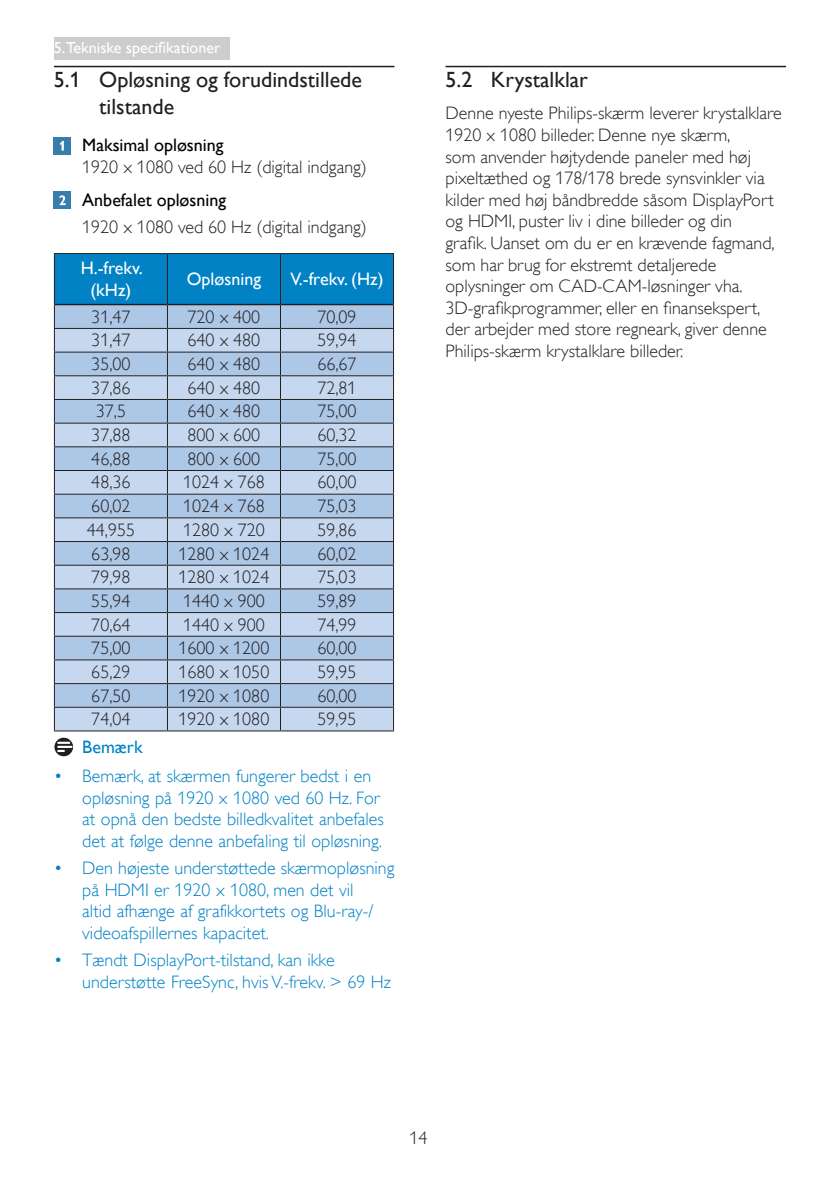
<style>
.page{position:relative;width:840px;height:1191px;background:#fff}
.page>*{position:absolute;margin:0;border:0;box-sizing:border-box;transform-origin:0 0}
.t1{font:22px/26.4px "Gill Sans Alt One WGL";color:#231f20}
.chapter-paragraph{font:18px/21.6px "Gill Sans Alt One WGL Light";color:#231f20}
.t2{font:18px/21.6px "Gill Sans Alt One WGL Light";color:#0082c5}
.chapter-paragraph-2{font:18px/21.6px "Gill Sans Alt One WGL";color:#fff;text-align:center}
.Heading_4{font:18px "Gill Sans Alt One WGL";color:#000}
.Heading_3{font:18px "Gill Sans Alt One WGL";color:#0082c5}
.t3{font:16px "Gill Sans Alt One WGL";color:#fff}
</style>
<div class="page">
<div style="left:54px;top:37px;width:176px;height:23px;background:#cdcdcd"></div>
<hr style="left:54px;top:66px;width:340px;height:1px;background:#231f20">
<div style="left:54px;top:137px;width:17px;height:17px;background:#377eac"></div>
<svg style="left:60px;top:141px;width:4px;height:9px"></svg>
<div style="left:54px;top:192px;width:17px;height:17px;background:#377eac"></div>
<svg style="left:59px;top:195px;width:7px;height:10px"></svg>
<hr style="left:54px;top:253px;width:113px;height:1px;background:#231f20">
<hr style="left:167px;top:253px;width:113px;height:1px;background:#231f20">
<hr style="left:280px;top:253px;width:114px;height:1px;background:#231f20">
<svg style="left:54px;top:254px;width:340px;height:476px;background:#99b7d4"></svg>
<hr style="left:54px;top:730px;width:113px;height:1px;background:#231f20">
<hr style="left:167px;top:730px;width:113px;height:1px;background:#231f20">
<hr style="left:280px;top:730px;width:114px;height:1px;background:#231f20">
<svg style="left:54px;top:737px;width:20px;height:19px"></svg>
<div style="left:54px;top:737px;width:20px;height:19px;border:1px solid #fff;border-radius:50%"></div>
<svg style="left:58px;top:741px;width:13px;height:11px"></svg>
<hr style="left:445px;top:66px;width:340px;height:1px;background:#231f20">
<p class="t3" style="left:54px;top:36px;width:168px">5.Tekniske specifikationer</p>
<p class="t1" style="left:99px;top:66px;width:264px;text-indent:-45px">5.1 Opløsning og forudindstillede tilstande</p>
<p class="Heading_4" style="left:82px;top:133px;width:143px">Maksimal opløsning</p>
<p class="chapter-paragraph" style="left:82px;top:156px;width:286px">1920 x 1080 ved 60 Hz (digital indgang)</p>
<p class="Heading_4" style="left:82px;top:187px;width:145px">Anbefalet opløsning</p>
<p class="chapter-paragraph" style="left:82px;top:216px;width:286px">1920 x 1080 ved 60 Hz (digital indgang)</p>
<p class="chapter-paragraph-2" style="left:81px;top:257px;width:64px">H.-frekv. (kHz)</p>
<p class="chapter-paragraph-2" style="left:187px;top:268px;width:76px">Opløsning</p>
<p class="chapter-paragraph-2" style="left:290px;top:268px;width:95px">V.-frekv. (Hz)</p>
<p class="chapter-paragraph" style="left:91px;top:306px;width:41px">31,47</p>
<p class="chapter-paragraph" style="left:187px;top:306px;width:74px">720 x 400</p>
<p class="chapter-paragraph" style="left:317px;top:306px;width:41px">70,09</p>
<p class="chapter-paragraph" style="left:91px;top:330px;width:41px">31,47</p>
<p class="chapter-paragraph" style="left:187px;top:330px;width:74px">640 x 480</p>
<p class="chapter-paragraph" style="left:317px;top:330px;width:41px">59,94</p>
<p class="chapter-paragraph" style="left:91px;top:353px;width:41px">35,00</p>
<p class="chapter-paragraph" style="left:187px;top:353px;width:74px">640 x 480</p>
<p class="chapter-paragraph" style="left:317px;top:353px;width:41px">66,67</p>
<p class="chapter-paragraph" style="left:91px;top:377px;width:41px">37,86</p>
<p class="chapter-paragraph" style="left:187px;top:377px;width:74px">640 x 480</p>
<p class="chapter-paragraph" style="left:317px;top:377px;width:41px">72,81</p>
<p class="chapter-paragraph" style="left:96px;top:401px;width:32px">37,5</p>
<p class="chapter-paragraph" style="left:187px;top:401px;width:74px">640 x 480</p>
<p class="chapter-paragraph" style="left:317px;top:401px;width:41px">75,00</p>
<p class="chapter-paragraph" style="left:91px;top:424px;width:41px">37,88</p>
<p class="chapter-paragraph" style="left:187px;top:424px;width:74px">800 x 600</p>
<p class="chapter-paragraph" style="left:317px;top:424px;width:41px">60,32</p>
<p class="chapter-paragraph" style="left:91px;top:448px;width:41px">46,88</p>
<p class="chapter-paragraph" style="left:187px;top:448px;width:74px">800 x 600</p>
<p class="chapter-paragraph" style="left:317px;top:448px;width:41px">75,00</p>
<p class="chapter-paragraph" style="left:91px;top:472px;width:41px">48,36</p>
<p class="chapter-paragraph" style="left:183px;top:472px;width:83px">1024 x 768</p>
<p class="chapter-paragraph" style="left:317px;top:472px;width:41px">60,00</p>
<p class="chapter-paragraph" style="left:91px;top:495px;width:41px">60,02</p>
<p class="chapter-paragraph" style="left:183px;top:495px;width:83px">1024 x 768</p>
<p class="chapter-paragraph" style="left:317px;top:495px;width:41px">75,03</p>
<p class="chapter-paragraph" style="left:87px;top:519px;width:50px">44,955</p>
<p class="chapter-paragraph" style="left:183px;top:519px;width:83px">1280 x 720</p>
<p class="chapter-paragraph" style="left:317px;top:519px;width:41px">59,86</p>
<p class="chapter-paragraph" style="left:91px;top:543px;width:41px">63,98</p>
<p class="chapter-paragraph" style="left:178px;top:543px;width:92px">1280 x 1024</p>
<p class="chapter-paragraph" style="left:317px;top:543px;width:41px">60,02</p>
<p class="chapter-paragraph" style="left:91px;top:566px;width:41px">79,98</p>
<p class="chapter-paragraph" style="left:178px;top:566px;width:92px">1280 x 1024</p>
<p class="chapter-paragraph" style="left:317px;top:566px;width:41px">75,03</p>
<p class="chapter-paragraph" style="left:91px;top:590px;width:41px">55,94</p>
<p class="chapter-paragraph" style="left:183px;top:590px;width:83px">1440 x 900</p>
<p class="chapter-paragraph" style="left:317px;top:590px;width:41px">59,89</p>
<p class="chapter-paragraph" style="left:91px;top:614px;width:41px">70,64</p>
<p class="chapter-paragraph" style="left:183px;top:614px;width:83px">1440 x 900</p>
<p class="chapter-paragraph" style="left:317px;top:614px;width:41px">74,99</p>
<p class="chapter-paragraph" style="left:91px;top:637px;width:41px">75,00</p>
<p class="chapter-paragraph" style="left:178px;top:637px;width:92px">1600 x 1200</p>
<p class="chapter-paragraph" style="left:317px;top:637px;width:41px">60,00</p>
<p class="chapter-paragraph" style="left:91px;top:661px;width:41px">65,29</p>
<p class="chapter-paragraph" style="left:178px;top:661px;width:92px">1680 x 1050</p>
<p class="chapter-paragraph" style="left:317px;top:661px;width:41px">59,95</p>
<p class="chapter-paragraph" style="left:91px;top:685px;width:41px">67,50</p>
<p class="chapter-paragraph" style="left:178px;top:685px;width:92px">1920 x 1080</p>
<p class="chapter-paragraph" style="left:317px;top:685px;width:41px">60,00</p>
<p class="chapter-paragraph" style="left:91px;top:708px;width:41px">74,04</p>
<p class="chapter-paragraph" style="left:178px;top:708px;width:92px">1920 x 1080</p>
<p class="chapter-paragraph" style="left:317px;top:708px;width:41px">59,95</p>
<p class="Heading_3" style="left:82px;top:734px;width:62px">Bemærk</p>
<p class="t2" style="left:82px;top:765px;width:303px;text-indent:-28px">• Bemærk, at skærmen fungerer bedst i en opløsning på 1920 x 1080 ved 60 Hz. For at opnå den bedste billedkvalitet anbefales det at følge denne anbefaling til opløsning.</p>
<p class="t2" style="left:82px;top:857px;width:313px;text-indent:-28px">• Den højeste understøttede skærmopløsning på HDMI er 1920 x 1080, men det vil<br>altid afhænge af grafikkortets og Blu-ray-/ videoafspillernes kapacitet.</p>
<p class="t2" style="left:82px;top:949px;width:310px;text-indent:-28px">• Tændt DisplayPort-tilstand, kan ikke understøtte FreeSync, hvis V.-frekv. &gt; 69 Hz</p>
<p class="t1" style="left:445px;top:66px;width:144px">5.2 Krystalklar</p>
<p class="chapter-paragraph" style="left:445px;top:103px;width:338px">Denne nyeste Philips-skærm leverer krystalklare 1920 x 1080 billeder. Denne nye skærm,<br>som anvender højtydende paneler med høj pixeltæthed og 178/178 brede synsvinkler via kilder med høj båndbredde såsom DisplayPort og HDMI, puster liv i dine billeder og din<br>grafik. Uanset om du er en krævende fagmand, som har brug for ekstremt detaljerede oplysninger om CAD-CAM-løsninger vha.<br>3D-grafikprogrammer, eller en finansekspert, der arbejder med store regneark, giver denne Philips-skærm krystalklare billeder.</p>
<p class="chapter-paragraph" style="left:409px;top:1127px;width:19px">14</p>
</div>
